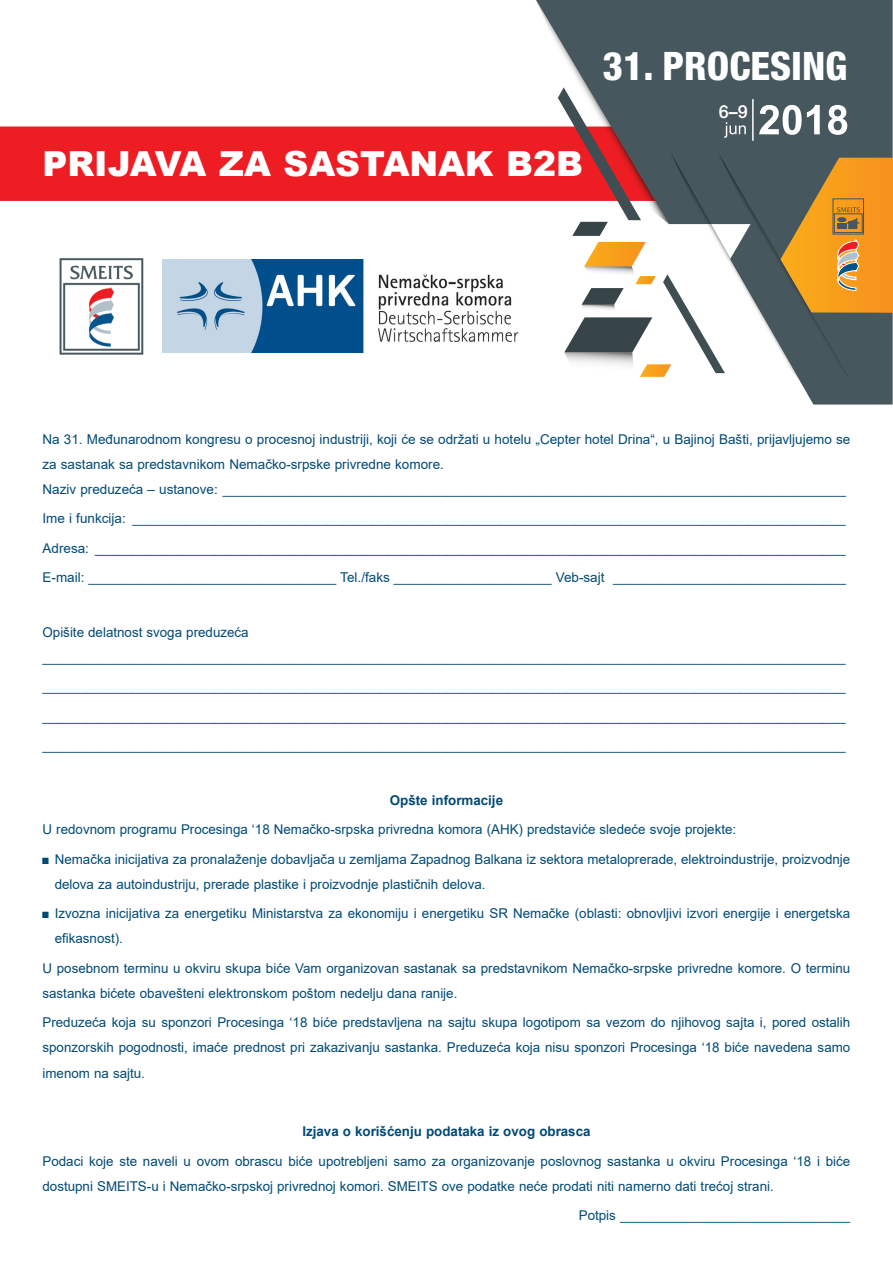
<style>
.page{position:relative;width:893px;height:1263px;background:#fff}
.page>*{position:absolute;margin:0;border:0;box-sizing:border-box;transform-origin:0 0}
.t1{font:800 condensed 39.3px "Helvetica Neue LT Pro";color:#fff}
.t2{font:900 34.5px "Arial";color:#fff}
.t3{font:500 18px "Helvetica Neue LT Pro";color:#fff}
.t4{font:13.5px/25.2px "Arial";color:#004a76}
.t5{font:700 13.5px "Arial";color:#004a76}
.s1{font-family:"Arial Narrow"}
</style>
<div class="page">
<div style="left:0;top:126px;width:536px;height:75px;background:#ee1d23"></div>
<svg style="left:536px;top:0;width:357px;height:404px"></svg>
<img style="left:162px;top:260px;width:357px;height:93px">
<img style="left:59px;top:258px;width:85px;height:97px">
<p class="t2" style="left:43px;top:138px;width:542px">PRIJAVA ZA SASTANAK B2B</p>
<p class="t1" style="left:603px;top:42px;width:246px">31. PROCESING</p>
<p class="t3" style="left:719px;top:101px;width:31px">6–9</p>
<p class="t4" style="left:43px;top:426px;width:809px">Na 31. Međunarodnom kongresu o procesnoj industriji, koji će se održati u hotelu „Cepter hotel Drina“, u Bajinoj Bašti, prijavljujemo se za sastanak sa predstavnikom Nemačko-srpske privredne komore.</p>
<p class="t4" style="left:43px;top:476px;width:805px">Naziv preduzeća – ustanove: ___________________________________________________________________________________</p>
<p class="t4" style="left:43px;top:506px;width:805px">Ime i funkcija: _______________________________________________________________________________________________</p>
<p class="t4" style="left:43px;top:535px;width:805px">Adresa: ____________________________________________________________________________________________________</p>
<p class="t4" style="left:43px;top:565px;width:805px">E-mail: _________________________________ Tel./faks _____________________ Veb-sajt _______________________________</p>
<p class="t4" style="left:43px;top:619px;width:208px">Opišite delatnost svoga preduzeća</p>
<p class="t4" style="left:43px;top:644px;width:805px">___________________________________________________________________________________________________________</p>
<p class="t4" style="left:43px;top:674px;width:805px">___________________________________________________________________________________________________________</p>
<p class="t4" style="left:43px;top:703px;width:805px">___________________________________________________________________________________________________________</p>
<p class="t4" style="left:43px;top:733px;width:805px">___________________________________________________________________________________________________________</p>
<p class="t5" style="left:390px;top:790px;width:115px">Opšte informacije</p>
<p class="t4" style="left:43px;top:817px;width:695px">U redovnom programu Procesinga ‘18 Nemačko-srpska privredna komora (AHK) predstaviće sledeće svoje projekte:</p>
<p class="t4" style="left:55px;top:846px;width:797px;text-indent:-12px"><span class="s1">■</span> Nemačka inicijativa za pronalaženje dobavljača u zemljama Zapadnog Balkana iz sektora metaloprerade, elektroindustrije, proizvodnje delova za autoindustriju, prerade plastike i proizvodnje plastičnih delova.</p>
<p class="t4" style="left:55px;top:901px;width:797px;text-indent:-12px"><span class="s1">■</span> Izvozna inicijativa za energetiku Ministarstva za ekonomiju i energetiku SR Nemačke (oblasti: obnovljivi izvori energije i energetska efikasnost).</p>
<p class="t4" style="left:43px;top:955px;width:809px">U posebnom terminu u okviru skupa biće Vam organizovan sastanak sa predstavnikom Nemačko-srpske privredne komore. O terminu sastanka bićete obavešteni elektronskom poštom nedelju dana ranije.</p>
<p class="t4" style="left:43px;top:1010px;width:809px;text-align:justify">Preduzeća koja su sponzori Procesinga ‘18 biće predstavljena na sajtu skupa logotipom sa vezom do njihovog sajta i, pored ostalih sponzorskih pogodnosti, imaće prednost pri zakazivanju sastanka. Preduzeća koja nisu sponzori Procesinga ‘18 biće navedena samo imenom na sajtu.</p>
<p class="t5" style="left:302px;top:1122px;width:290px">Izjava o korišćenju podataka iz ovog obrasca</p>
<p class="t4" style="left:43px;top:1148px;width:809px">Podaci koje ste naveli u ovom obrascu biće upotrebljeni samo za organizovanje poslovnog sastanka u okviru Procesinga ‘18 i biće dostupni SMEITS-u i Nemačko-srpskoj privrednoj komori. SMEITS ove podatke neće prodati niti namerno dati trećoj strani.</p>
<p class="t4" style="left:579px;top:1203px;width:273px">Potpis _______________________________</p>
</div>
